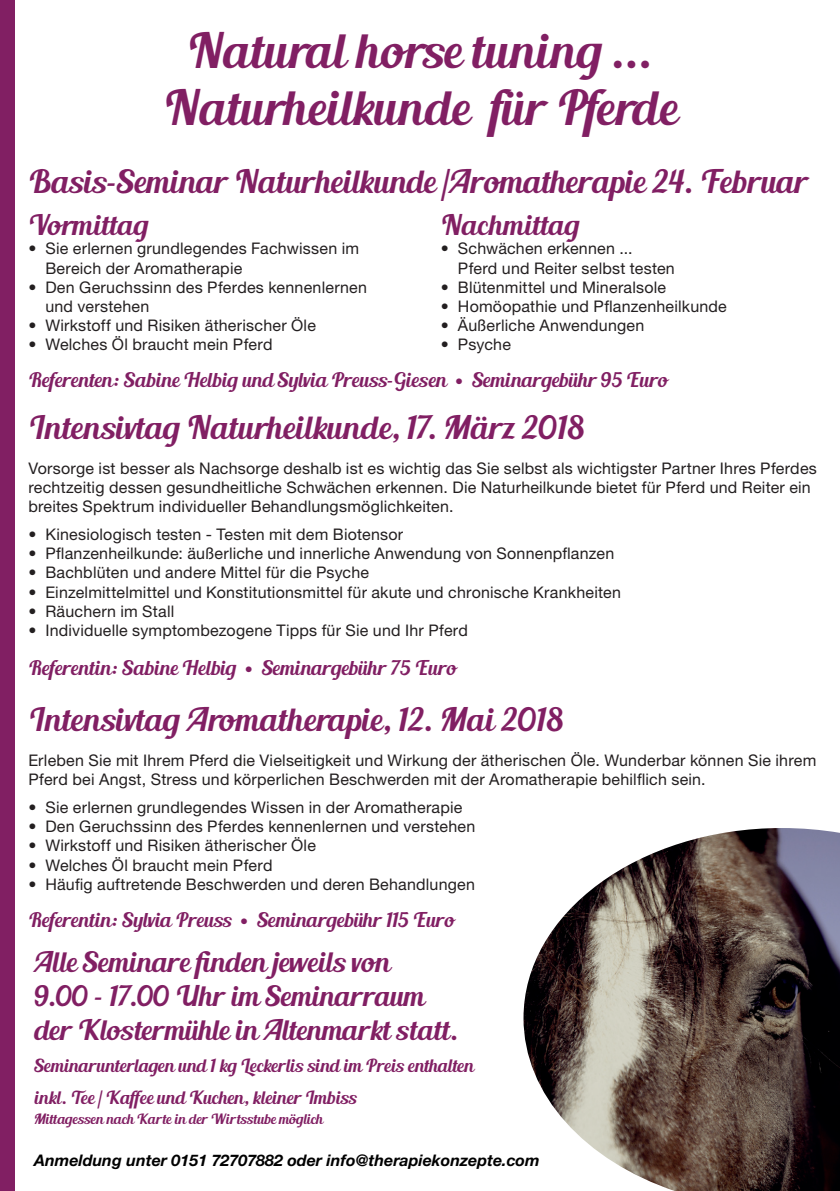
<style>
.page{position:relative;width:840px;height:1191px;background:#fff}
.page>*{position:absolute;margin:0;border:0;box-sizing:border-box;transform-origin:0 0}
.t1{font:48px/57.6px "Blenda Script";letter-spacing:.015em;color:#811f63;text-align:center}
.t2{font:32px "Blenda Script";letter-spacing:.005em;color:#811f63}
.t3{font:28px/33.6px "Blenda Script";color:#811f63}
.t4{font:28px "Blenda Script";letter-spacing:.02em;color:#811f63}
.t5{font:20px "Blenda Script";color:#811f63}
.t6{font:18px/32px "Blenda Script";color:#811f63}
.t7{font:16px/19.2px "Helvetica Neue LT Std";letter-spacing:.015em;color:#231f20}
.t8{font:italic 700 16px "Helvetica Neue LT Std";color:#000}
.t9{font:14px "Blenda Script";color:#811f63}
.s1{font-family:"Helvetica Neue LT Std";font-size:16px}
</style>
<div class="page">
<div style="left:0;top:0;width:14px;height:1191px;background:#811f63"></div>
<img style="left:523px;top:828px;width:316px;height:363px">
<h1 class="t1" style="left:163px;top:25px;width:514px">Natural horse tuning ...<br>Naturheilkunde für Pferde</h1>
<h2 class="t2" style="left:28px;top:160px;width:780px">Basis-Seminar Naturheilkunde /Aromatherapie 24. Februar</h2>
<h3 class="t3" style="left:28px;top:210px;width:121px">Vormittag</h3>
<p class="t7" style="left:45px;top:239px;width:315px;text-indent:-17px">• Sie erlernen grundlegendes Fachwissen im<br>Bereich der Aromatherapie</p>
<p class="t7" style="left:45px;top:277px;width:323px;text-indent:-17px">• Den Geruchssinn des Pferdes kennenlernen und verstehen</p>
<p class="t7" style="left:28px;top:316px;width:289px">• Wirkstoff und Risiken ätherischer Öle</p>
<p class="t7" style="left:28px;top:335px;width:245px">• Welches Öl braucht mein Pferd</p>
<h3 class="t4" style="left:440px;top:207px;width:140px">Nachmittag</h3>
<p class="t7" style="left:457px;top:239px;width:218px;text-indent:-17px">• Schwächen erkennen ...<br>Pferd und Reiter selbst testen</p>
<p class="t7" style="left:440px;top:277px;width:227px">• Blütenmittel und Mineralsole</p>
<p class="t7" style="left:440px;top:296px;width:287px">• Homöopathie und Pflanzenheilkunde</p>
<p class="t7" style="left:440px;top:316px;width:205px">• Äußerliche Anwendungen</p>
<p class="t7" style="left:440px;top:335px;width:72px">• Psyche</p>
<p class="t5" style="left:28px;top:367px;width:640px">Referenten: Sabine Helbig und Sylvia Preuss-Giesen <span class="s1">•</span> Seminargebühr 95 Euro</p>
<h2 class="t2" style="left:28px;top:407px;width:557px">Intensivtag Naturheilkunde, 17. März 2018</h2>
<p class="t7" style="left:28px;top:458px;width:789px">Vorsorge ist besser als Nachsorge deshalb ist es wichtig das Sie selbst als wichtigster Partner Ihres Pferdes rechtzeitig dessen gesundheitliche Schwächen erkennen. Die Naturheilkunde bietet für Pferd und Reiter ein breites Spektrum individueller Behandlungsmöglichkeiten.</p>
<p class="t7" style="left:28px;top:524px;width:376px">• Kinesiologisch testen - Testen mit dem Biotensor</p>
<p class="t7" style="left:28px;top:544px;width:587px">• Pflanzenheilkunde: äußerliche und innerliche Anwendung von Sonnenpflanzen</p>
<p class="t7" style="left:28px;top:563px;width:342px">• Bachblüten und andere Mittel für die Psyche</p>
<p class="t7" style="left:28px;top:582px;width:593px">• Einzelmittelmittel und Konstitutionsmittel für akute und chronische Krankheiten</p>
<p class="t7" style="left:28px;top:601px;width:147px">• Räuchern im Stall</p>
<p class="t7" style="left:28px;top:620px;width:441px">• Individuelle symptombezogene Tipps für Sie und Ihr Pferd</p>
<p class="t5" style="left:28px;top:654px;width:429px">Referentin: Sabine Helbig <span class="s1">•</span> Seminargebühr 75 Euro</p>
<h2 class="t2" style="left:28px;top:699px;width:536px">Intensivtag Aromatherapie, 12. Mai 2018</h2>
<p class="t7" style="left:28px;top:750px;width:789px">Erleben Sie mit Ihrem Pferd die Vielseitigkeit und Wirkung der ätherischen Öle. Wunderbar können Sie ihrem<br>Pferd bei Angst, Stress und körperlichen Beschwerden mit der Aromatherapie behilflich sein.</p>
<p class="t7" style="left:28px;top:797px;width:435px">• Sie erlernen grundlegendes Wissen in der Aromatherapie</p>
<p class="t7" style="left:28px;top:816px;width:448px">• Den Geruchssinn des Pferdes kennenlernen und verstehen</p>
<p class="t7" style="left:28px;top:836px;width:289px">• Wirkstoff und Risiken ätherischer Öle</p>
<p class="t7" style="left:28px;top:855px;width:245px">• Welches Öl braucht mein Pferd</p>
<p class="t7" style="left:28px;top:874px;width:448px">• Häufig auftretende Beschwerden und deren Behandlungen</p>
<p class="t5" style="left:28px;top:907px;width:427px">Referentin: Sylvia Preuss <span class="s1">•</span> Seminargebühr 115 Euro</p>
<h3 class="t3" style="left:34px;top:947px;width:425px">Alle Seminare finden jeweils von<br>9.00 - 17.00 Uhr im Seminarraum der Klostermühle in Altenmarkt statt.</h3>
<p class="t6" style="left:34px;top:1050px;width:440px">Seminarunterlagen und 1 kg Leckerlis sind im Preis enthalten inkl. Tee / Kaffee und Kuchen, kleiner Imbiss</p>
<p class="t9" style="left:34px;top:1110px;width:290px">Mittagessen nach Karte in der Wirtsstube möglich</p>
<p class="t8" style="left:34px;top:1150px;width:507px">Anmeldung unter 0151 72707882 oder info@therapiekonzepte.com</p>
</div>
